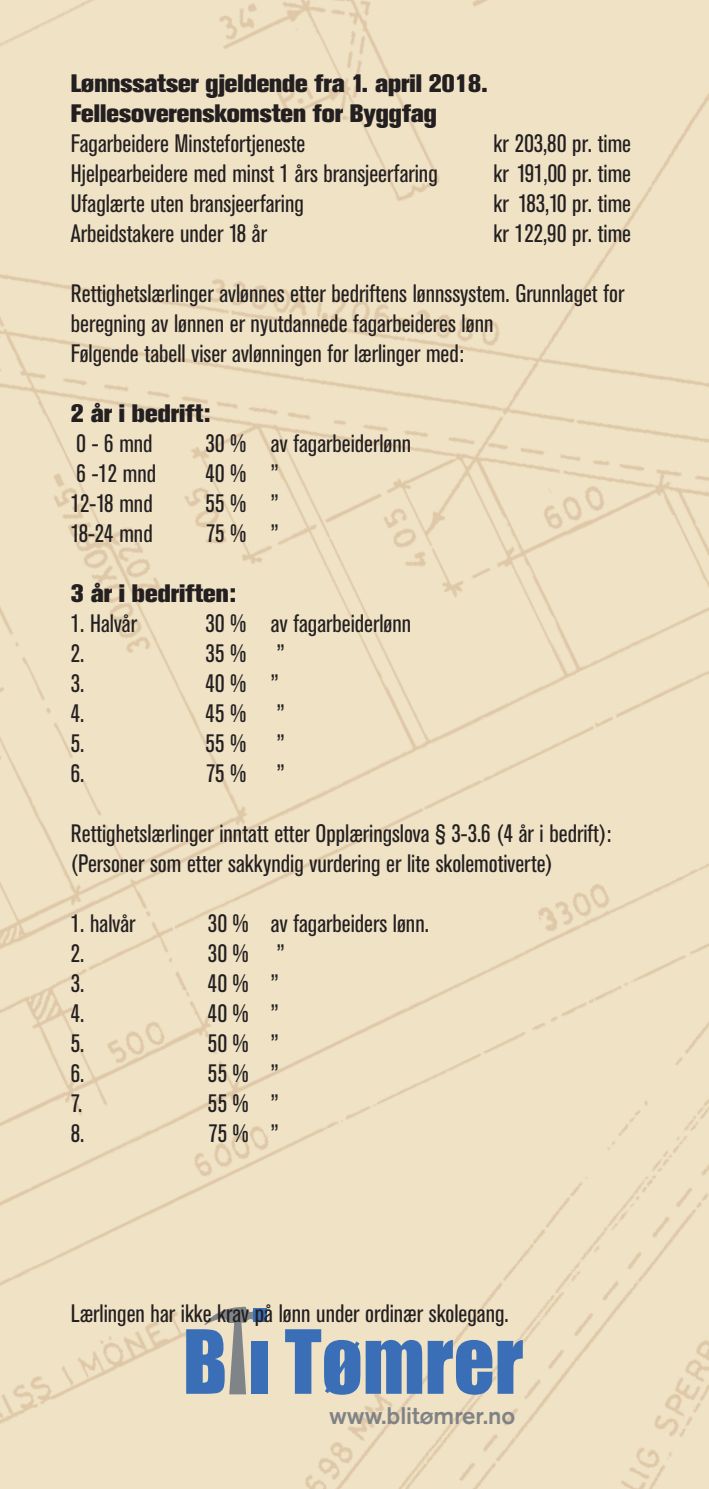
<style>
.page{position:relative;width:709px;height:1489px;background:#fff}
.page>*{position:absolute;margin:0;border:0;box-sizing:border-box;transform-origin:0 0}
.t1{font:condensed 25px/30px "Akzidenz Grotesk BE";color:#231f20}
.t2{font:800 25px/30px "Akzidenz Grotesk BE";color:#231f20}
.t3{font:500 23.75px "Akzidenz Grotesk BE";color:#808285}
</style>
<div class="page">
<div style="left:0;top:0;width:709px;height:1488px;background:#efe2c5"></div>
<div style="left:251px;top:1340px;width:16px;height:53px;background:#3a6fb7"></div>
<svg style="left:285px;top:1329px;width:238px;height:65px;background:#849ebc"></svg>
<svg style="left:186px;top:1306px;width:68px;height:88px;background:#8fa0b1"></svg>
<div style="left:253px;top:1307px;width:13px;height:14px;background:#3a6fb7"></div>
<p class="t2" style="left:71px;top:68px;width:418px">Lønnssatser gjeldende fra 1. april 2018.<br>Fellesoverenskomsten for Byggfag</p>
<p class="t1" style="left:71px;top:128px;width:236px">Fagarbeidere Minstefortjeneste</p>
<p class="t1" style="left:493px;top:128px;width:139px">kr 203,80 pr. time</p>
<p class="t1" style="left:71px;top:158px;width:368px">Hjelpearbeidere med minst 1 års bransjeerfaring</p>
<p class="t1" style="left:493px;top:158px;width:139px">kr 191,00 pr. time</p>
<p class="t1" style="left:71px;top:188px;width:234px">Ufaglærte uten bransjeerfaring</p>
<p class="t1" style="left:493px;top:188px;width:139px">kr 183,10 pr. time</p>
<p class="t1" style="left:71px;top:218px;width:198px">Arbeidstakere under 18 år</p>
<p class="t1" style="left:493px;top:218px;width:139px">kr 122,90 pr. time</p>
<p class="t1" style="left:71px;top:278px;width:555px">Rettighetslærlinger avlønnes etter bedriftens lønnssystem. Grunnlaget for beregning av lønnen er nyutdannede fagarbeideres lønn<br>Følgende tabell viser avlønningen for lærlinger med:</p>
<p class="t2" style="left:71px;top:398px;width:141px">2 år i bedrift:</p>
<p class="t1" style="left:77px;top:428px;width:78px">0 - 6 mnd</p>
<p class="t1" style="left:205px;top:428px;width:207px">30 % av fagarbeiderlønn</p>
<p class="t1" style="left:77px;top:458px;width:81px">6 -12 mnd</p>
<p class="t1" style="left:205px;top:458px;width:75px">40 % ”</p>
<p class="t1" style="left:71px;top:488px;width:83px">12-18 mnd</p>
<p class="t1" style="left:205px;top:488px;width:75px">55 % ”</p>
<p class="t1" style="left:71px;top:518px;width:83px">18-24 mnd</p>
<p class="t1" style="left:206px;top:518px;width:74px">75 % ”</p>
<p class="t2" style="left:71px;top:578px;width:167px">3 år i bedriften:</p>
<p class="t1" style="left:71px;top:608px;width:68px">1. Halvår</p>
<p class="t1" style="left:205px;top:608px;width:207px">30 % av fagarbeiderlønn</p>
<p class="t1" style="left:71px;top:638px;width:15px">2.</p>
<p class="t1" style="left:205px;top:638px;width:81px">35 % ”</p>
<p class="t1" style="left:71px;top:668px;width:15px">3.</p>
<p class="t1" style="left:205px;top:668px;width:75px">40 % ”</p>
<p class="t1" style="left:71px;top:698px;width:15px">4.</p>
<p class="t1" style="left:205px;top:698px;width:81px">45 % ”</p>
<p class="t1" style="left:71px;top:728px;width:15px">5.</p>
<p class="t1" style="left:205px;top:728px;width:81px">55 % ”</p>
<p class="t1" style="left:71px;top:758px;width:15px">6.</p>
<p class="t1" style="left:206px;top:758px;width:80px">75 % ”</p>
<p class="t1" style="left:71px;top:818px;width:542px">Rettighetslærlinger inntatt etter Opplæringslova § 3-3.6 (4 år i bedrift): (Personer som etter sakkyndig vurdering er lite skolemotiverte)</p>
<p class="t1" style="left:71px;top:908px;width:66px">1. halvår</p>
<p class="t1" style="left:208px;top:908px;width:222px">30 % av fagarbeiders lønn.</p>
<p class="t1" style="left:71px;top:938px;width:15px">2.</p>
<p class="t1" style="left:208px;top:938px;width:78px">30 % ”</p>
<p class="t1" style="left:71px;top:968px;width:15px">3.</p>
<p class="t1" style="left:208px;top:968px;width:72px">40 % ”</p>
<p class="t1" style="left:71px;top:998px;width:15px">4.</p>
<p class="t1" style="left:208px;top:998px;width:72px">40 % ”</p>
<p class="t1" style="left:71px;top:1028px;width:15px">5.</p>
<p class="t1" style="left:208px;top:1028px;width:72px">50 % ”</p>
<p class="t1" style="left:71px;top:1058px;width:15px">6.</p>
<p class="t1" style="left:208px;top:1058px;width:72px">55 % ”</p>
<p class="t1" style="left:71px;top:1088px;width:13px">7.</p>
<p class="t1" style="left:208px;top:1088px;width:72px">55 % ”</p>
<p class="t1" style="left:71px;top:1118px;width:15px">8.</p>
<p class="t1" style="left:208px;top:1118px;width:72px">75 % ”</p>
<p class="t1" style="left:71px;top:1298px;width:439px">Lærlingen har ikke krav på lønn under ordinær skolegang.</p>
<p class="t3" style="left:329px;top:1401px;width:188px">www.blitømrer.no</p>
</div>
